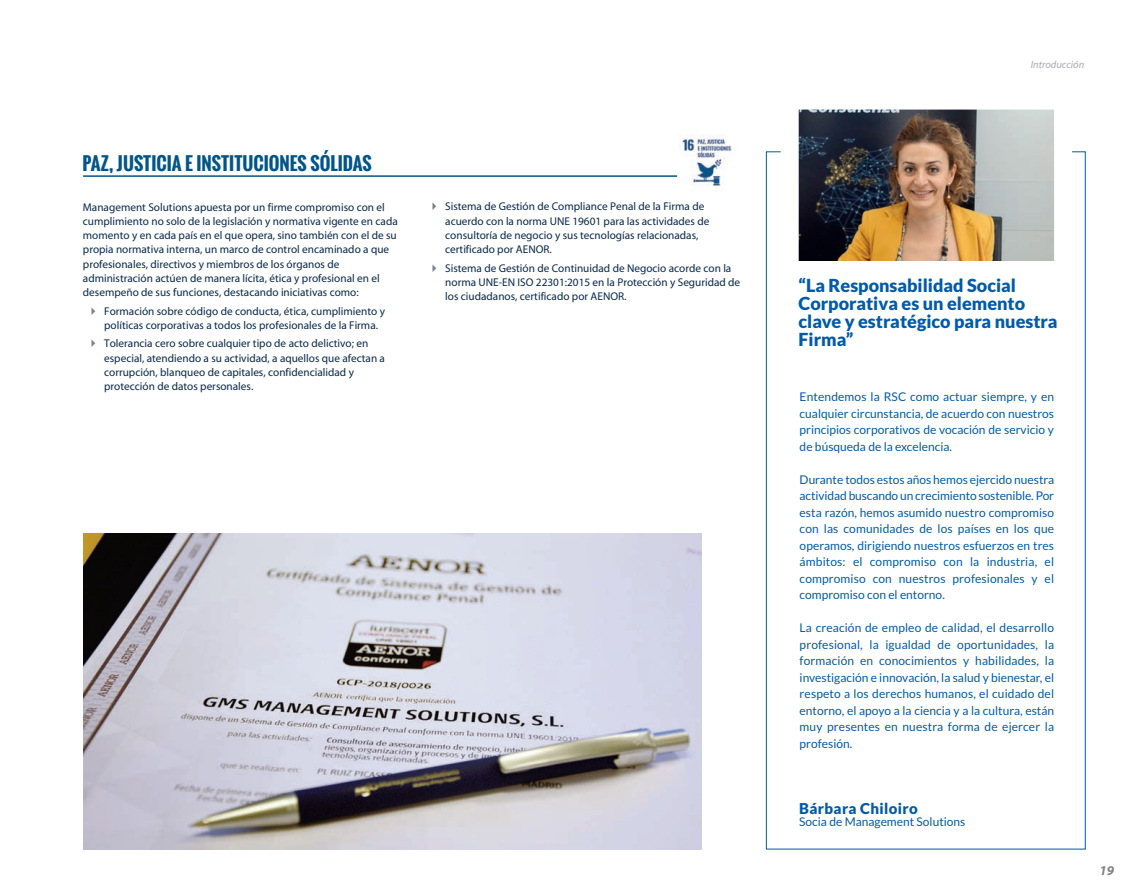
<style>
.page{position:relative;width:1148px;height:893px;background:#fff}
.page>*{position:absolute;margin:0;border:0;box-sizing:border-box;transform-origin:0 0}
.t1{font:900 18px/18px "Lato";color:#015ba9}
.t2{font:700 18px "Oswald";color:#01558a}
.t3{font:900 15px "Lato";letter-spacing:.025em;color:#015ba9}
.t4{font:italic 700 13.5px "Myriad";color:#808285}
.t5{font:12px/16.5px "Lato";color:#015ba9;text-align:justify}
.t6{font:11.25px/14.2px "Myriad";color:#0a294a}
.t7{font:italic 10.5px "Myriad";color:#a8a9ad}
.s1{color:#808285}
</style>
<div class="page">
<img style="left:84px;top:533px;width:617px;height:316px">
<img style="left:679px;top:134px;width:53px;height:53px">
<hr style="left:83px;top:175px;width:594px;height:2px;background:#01558a">
<img style="left:799px;top:110px;width:253px;height:150px">
<h1 class="t2" style="left:83px;top:155px;width:291px">PAZ, JUSTICIA E INSTITUCIONES SÓLIDAS</h1>
<p class="t6" style="left:83px;top:200px;width:316px">Management Solutions apuesta por un firme compromiso con el cumplimiento no solo de la legislación y normativa vigente en cada momento y en cada país en el que opera, sino también con el de su propia normativa interna, un marco de control encaminado a que profesionales, directivos y miembros de los órganos de administración actúen de manera lícita, ética y profesional en el desempeño de sus funciones, destacando iniciativas como:</p>
<p class="t6" style="left:104px;top:304px;width:282px;text-indent:-17px"><span class="s1">✔</span> Formación sobre código de conducta, ética, cumplimiento y políticas corporativas a todos los profesionales de la Firma.</p>
<p class="t6" style="left:104px;top:337px;width:282px;text-indent:-17px"><span class="s1">✔</span> Tolerancia cero sobre cualquier tipo de acto delictivo; en especial, atendiendo a su actividad, a aquellos que afectan a corrupción, blanqueo de capitales, confidencialidad y protección de datos personales.</p>
<p class="t6" style="left:445px;top:200px;width:265px;text-indent:-17px"><span class="s1">✔</span> Sistema de Gestión de Compliance Penal de la Firma de acuerdo con la norma UNE 19601 para las actividades de consultoría de negocio y sus tecnologías relacionadas, certificado por AENOR.</p>
<p class="t6" style="left:445px;top:261px;width:296px;text-indent:-17px"><span class="s1">✔</span> Sistema de Gestión de Continuidad de Negocio acorde con la norma UNE-EN ISO 22301:2015 en la Protección y Seguridad de los ciudadanos, certificado por AENOR.</p>
<p class="t7" style="left:1030px;top:59px;width:55px">Introducción</p>
<h1 class="t1" style="left:798px;top:277px;width:260px">“La Responsabilidad Social<br>Corporativa es un elemento clave y estratégico para nuestra<br>Firma”</h1>
<p class="t5" style="left:799px;top:389px;width:256px">Entendemos la RSC como actuar siempre, y en cualquier circunstancia, de acuerdo con nuestros principios corporativos de vocación de servicio y de búsqueda de la excelencia.</p>
<p class="t5" style="left:799px;top:471px;width:256px">Durante todos estos años hemos ejercido nuestra actividad buscando un crecimiento sostenible. Por esta razón, hemos asumido nuestro compromiso con las comunidades de los países en los que operamos, dirigiendo nuestros esfuerzos en tres ámbitos: el compromiso con la industria, el compromiso con nuestros profesionales y el compromiso con el entorno.</p>
<p class="t5" style="left:799px;top:620px;width:256px">La creación de empleo de calidad, el desarrollo profesional, la igualdad de oportunidades, la formación en conocimientos y habilidades, la investigación e innovación, la salud y bienestar, el respeto a los derechos humanos, el cuidado del entorno, el apoyo a la ciencia y a la cultura, están muy presentes en nuestra forma de ejercer la profesión.</p>
<h2 class="t3" style="left:799px;top:800px;width:120px">Bárbara Chiloiro</h2>
<p class="t5" style="left:799px;top:813px;width:168px">Socia de Management Solutions</p>
<p class="t4" style="left:1099px;top:863px;width:16px">19</p>
</div>
